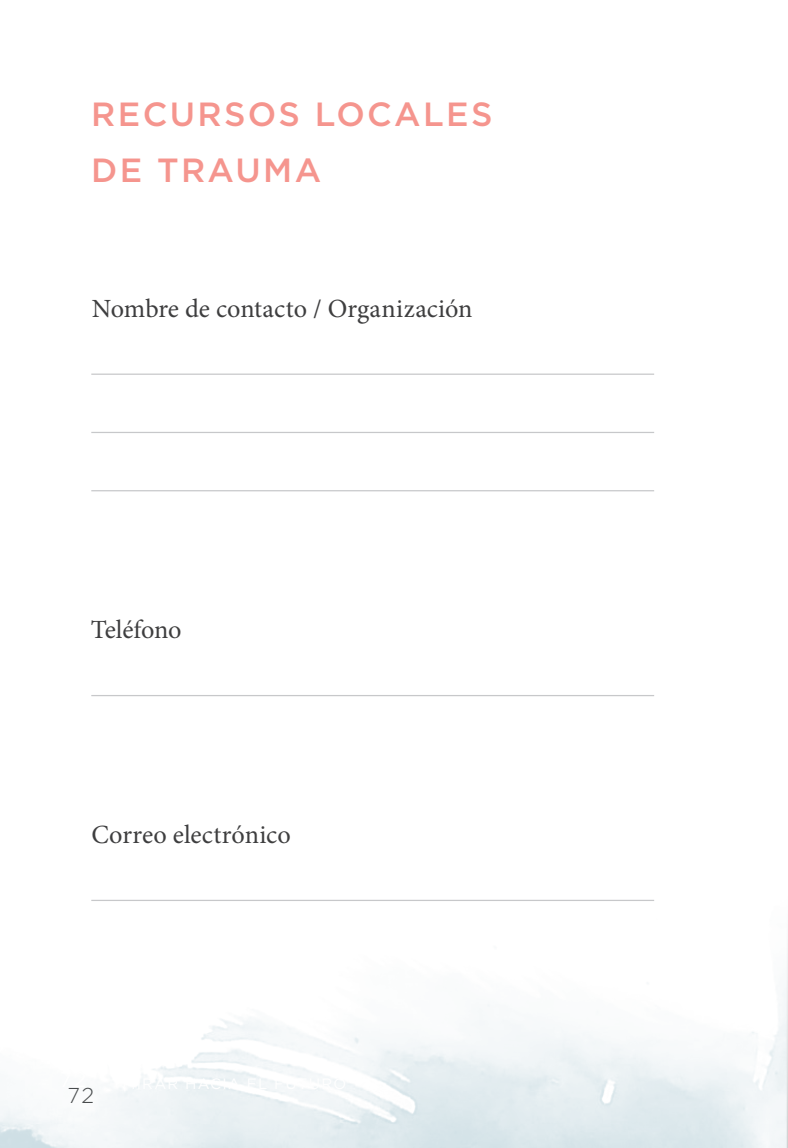
<style>
.page{position:relative;width:788px;height:1148px;background:#fff}
.page>*{position:absolute;margin:0;border:0;box-sizing:border-box;transform-origin:0 0}
.Heading_2{font:500 33.5px/55px "Gotham";letter-spacing:.07em;color:#f5958e}
.Body{font:26.25px "Minion Pro";letter-spacing:-.005em;color:#3e3e3f}
.Body-2{font:300 21.5px "Gotham";color:#4b4c4d}
</style>
<div class="page">
<svg style="left:0;top:948px;width:788px;height:200px"></svg>
<hr style="left:91px;top:373px;width:563px;height:2px;background:#c7c8ca">
<hr style="left:91px;top:432px;width:563px;height:1px;background:#c7c8ca">
<hr style="left:91px;top:490px;width:563px;height:1px;background:#c7c8ca">
<hr style="left:91px;top:695px;width:563px;height:1px;background:#c7c8ca">
<hr style="left:91px;top:899px;width:563px;height:2px;background:#c7c8ca">
<p class="Heading_2" style="left:91px;top:87px;width:402px">RECURSOS LOCALES<br>DE TRAUMA</p>
<p class="Body" style="left:92px;top:290px;width:382px">Nombre de contacto / Organización</p>
<p class="Body" style="left:91px;top:612px;width:92px">Teléfono</p>
<p class="Body" style="left:91px;top:816px;width:201px">Correo electrónico</p>
<p class="Body-2" style="left:68px;top:1081px;width:28px">72</p>
</div>
